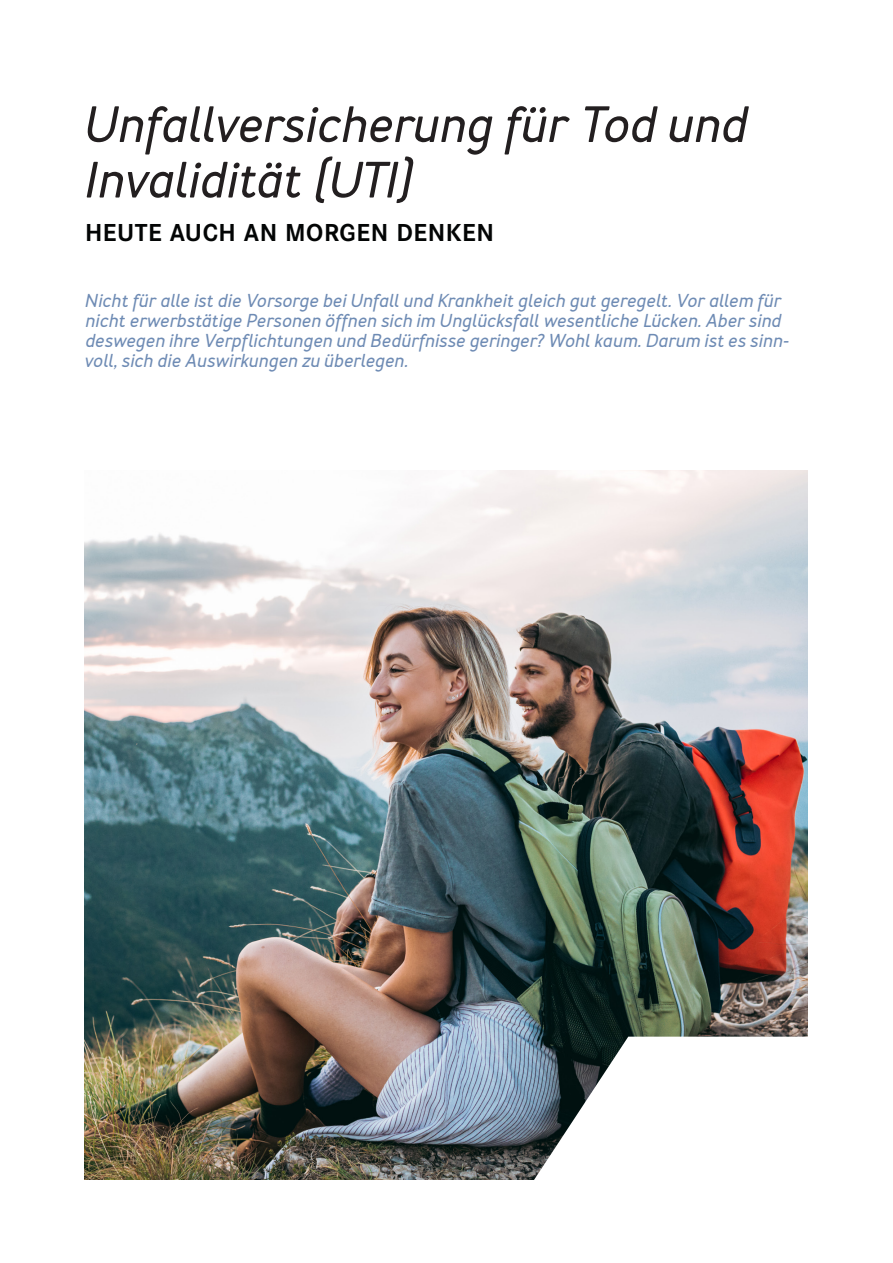
<style>
.page{position:relative;width:893px;height:1263px;background:#fff}
.page>*{position:absolute;margin:0;border:0;box-sizing:border-box;transform-origin:0 0}
.Hauptitel{font:italic 700 51px/55.5px "Merlo";letter-spacing:.005em;color:#231f20}
.Untertitel_einzeilig{font:700 25.5px "Corporate S";letter-spacing:.02em;color:#030505}
.Lauftext{font:italic 700 18.75px/20.2px "Merlo";letter-spacing:.01em;color:#6e8bb4}
</style>
<div class="page">
<img style="left:85px;top:470px;width:723px;height:709px">
<svg style="left:479px;top:1037px;width:329px;height:143px"></svg>
<p class="Hauptitel" style="left:82px;top:98px;width:665px">Unfallversicherung für Tod und<br>Invalidität (UTI)</p>
<p class="Untertitel_einzeilig" style="left:85px;top:212px;width:411px">HEUTE AUCH AN MORGEN DENKEN</p>
<p class="Lauftext" style="left:84px;top:290px;width:706px">Nicht für alle ist die Vorsorge bei Unfall und Krankheit gleich gut geregelt. Vor allem für nicht erwerbstätige Personen öffnen sich im Unglücksfall wesentliche Lücken. Aber sind deswegen ihre Verpflichtungen und Bedürfnisse geringer? Wohl kaum. Darum ist es sinn&shy;voll, sich die Auswirkungen zu überlegen.</p>
</div>
